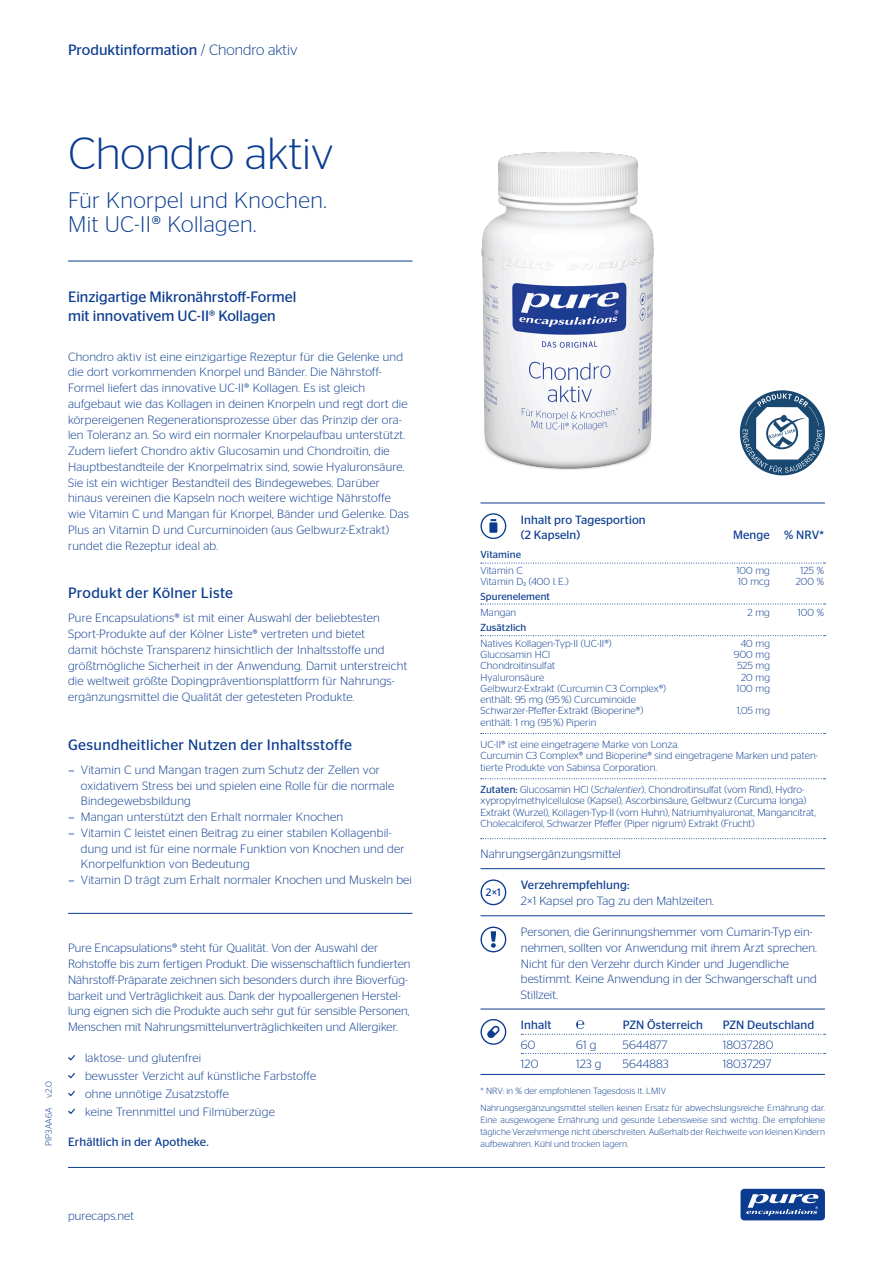
<style>
.page{position:relative;width:893px;height:1263px;background:#fff}
.page>*{position:absolute;margin:0;border:0;box-sizing:border-box;transform-origin:0 0}
.t1{font:300 45px "Stag Sans";color:#0b3c90}
.t2{font:300 22.5px/24px "Stag Sans";letter-spacing:.02em;color:#0b3c90}
.t3{font:15px/18.8px "Stag Sans";color:#0b3c90}
.t4{font:15px "Stag Sans";letter-spacing:.02em;color:#0b3c90}
.t5{font:300 12px/15.8px "Stag Sans";letter-spacing:.02em;color:#0b3c90}
.t6{font:12px/15.8px "Stag Sans";letter-spacing:.01em;color:#0b3c90}
.t7{font:10.8px "Stag Sans";color:#0b3c90}
.t8{font:300 10.2px/11.2px "Stag Sans";letter-spacing:.01em;color:#0b3c90}
.t9{font:10.2px "Stag Sans";letter-spacing:.01em;color:#0b3c90}
.t10{font:300 9px/12px "Stag Sans";letter-spacing:.01em;color:#0b3c90}
.s1{font-weight:300}
.s2{font-family:"Myriad Pro";font-weight:400}
.s3{font-weight:400}
.s4{font-style:italic}
</style>
<div class="page">
<hr style="left:68px;top:1167px;width:757px;height:1px;background:#0b3c90">
<div style="left:740px;top:1189px;width:85px;height:31px;background:#0b3c90;border-radius:4px"></div>
<svg style="left:746px;top:1194px;width:73px;height:22px"></svg>
<img style="left:347px;top:152px;width:441px;height:351px">
<hr style="left:68px;top:261px;width:344px;height:1px;background:#0b3c90">
<hr style="left:480px;top:503px;width:345px;height:1px;background:#0b3c90">
<hr style="left:480px;top:868px;width:345px;height:1px;background:#0b3c90">
<hr style="left:480px;top:915px;width:345px;height:1px;background:#0b3c90">
<hr style="left:480px;top:1009px;width:345px;height:1px;background:#0b3c90">
<svg style="left:480px;top:513px;width:26px;height:26px"></svg>
<hr style="left:480px;top:1074px;width:345px;height:1px;background:#0b3c90">
<svg style="left:480px;top:1019px;width:26px;height:26px"></svg>
<svg style="left:481px;top:733px;width:345px;height:1px"></svg>
<svg style="left:481px;top:778px;width:345px;height:1px"></svg>
<svg style="left:481px;top:635px;width:345px;height:1px"></svg>
<svg style="left:481px;top:604px;width:345px;height:1px"></svg>
<svg style="left:481px;top:563px;width:345px;height:1px"></svg>
<svg style="left:481px;top:838px;width:345px;height:1px"></svg>
<svg style="left:480px;top:879px;width:26px;height:26px"></svg>
<svg style="left:68px;top:1055px;width:7px;height:5px"></svg>
<svg style="left:68px;top:1073px;width:7px;height:5px"></svg>
<svg style="left:68px;top:1091px;width:7px;height:5px"></svg>
<svg style="left:68px;top:1108px;width:7px;height:6px"></svg>
<hr style="left:68px;top:913px;width:344px;height:1px;background:#0b3c90">
<svg style="left:480px;top:926px;width:26px;height:26px"></svg>
<svg style="left:521px;top:1020px;width:305px;height:15px"></svg>
<svg style="left:521px;top:1053px;width:305px;height:1px"></svg>
<svg style="left:740px;top:390px;width:85px;height:85px"></svg>
<p class="t3" style="left:68px;top:40px;width:231px">Produktinformation <span class="s1">/ Chondro aktiv</span></p>
<h1 class="t1" style="left:68px;top:128px;width:267px">Chondro aktiv</h1>
<h2 class="t2" style="left:68px;top:187px;width:260px">Für Knorpel und Knochen.<br>Mit UC-II® Kollagen.</h2>
<p class="t3" style="left:68px;top:288px;width:230px">Einzigartige Mikronährstoff-Formel mit innovativem UC-II® Kollagen</p>
<p class="t5" style="left:68px;top:348px;width:343px">Chondro aktiv ist eine einzigartige Rezeptur für die Gelenke und die dort vorkommenden Knorpel und Bänder. Die Nährstoff-Formel liefert das innovative UC-II® Kollagen. Es ist gleich aufgebaut wie das Kollagen in deinen Knorpeln und regt dort die körpereigenen Regenerationsprozesse über das Prinzip der ora&shy;len Toleranz an. So wird ein normaler Knorpelaufbau unterstützt.<br>Zudem liefert Chondro aktiv Glucosamin und Chondroitin, die Hauptbestandteile der Knorpelmatrix sind, sowie Hyaluronsäure.<br>Sie ist ein wichtiger Bestandteil des Bindegewebes. Darüber hinaus vereinen die Kapseln noch weitere wichtige Nährstoffe wie Vitamin C und Mangan für Knorpel, Bänder und Gelenke. Das Plus an Vitamin D und Curcuminoiden (aus Gelbwurz-Extrakt) rundet die Rezeptur ideal ab.</p>
<p class="t4" style="left:68px;top:584px;width:167px">Produkt der Kölner Liste</p>
<p class="t5" style="left:68px;top:610px;width:341px">Pure Encapsulations® ist mit einer Auswahl der beliebtesten Sport-Produkte auf der Kölner Liste® vertreten und bietet<br>damit höchste Transparenz hinsichtlich der Inhaltsstoffe und größtmögliche Sicherheit in der Anwendung. Damit unterstreicht die weltweit größte Dopingpräventionsplattform für Nahrungs&shy;ergänzungsmittel die Qualität der getesteten Produkte.</p>
<p class="t4" style="left:68px;top:736px;width:285px">Gesundheitlicher Nutzen der Inhaltsstoffe</p>
<p class="t5" style="left:81px;top:762px;width:315px;text-indent:-12px"><span class="s2">–</span> Vitamin C und Mangan tragen zum Schutz der Zellen vor oxidativem Stress bei und spielen eine Rolle für die normale<br>Bindegewebsbildung</p>
<p class="t5" style="left:68px;top:809px;width:276px"><span class="s2">–</span> Mangan unterstützt den Erhalt normaler Knochen</p>
<p class="t5" style="left:81px;top:825px;width:325px;text-indent:-12px"><span class="s2">–</span> Vitamin C leistet einen Beitrag zu einer stabilen Kollagenbil&shy;dung und ist für eine normale Funktion von Knochen und der<br>Knorpelfunktion von Bedeutung</p>
<p class="t5" style="left:68px;top:872px;width:345px"><span class="s2">–</span> Vitamin D trägt zum Erhalt normaler Knochen und Muskeln bei</p>
<p class="t10" style="left:43px;top:1146px;width:67px;rotate:-90deg">PIP3AA6A v.2.0</p>
<p class="t5" style="left:68px;top:940px;width:344px">Pure Encapsulations® steht für Qualität. Von der Auswahl der Rohstoffe bis zum fertigen Produkt. Die wissenschaftlich fundierten Nährstoff-Präparate zeichnen sich besonders durch ihre Bioverfüg&shy;barkeit und Verträglichkeit aus. Dank der hypoallergenen Herstel&shy;lung eignen sich die Produkte auch sehr gut für sensible Personen, Menschen mit Nahrungsmittelunverträglichkeiten und Allergiker.</p>
<p class="t5" style="left:85px;top:1049px;width:233px;line-height:17.9px">laktose- und glutenfrei<br>bewusster Verzicht auf künstliche Farbstoffe ohne unnötige Zusatzstoffe<br>keine Trennmittel und Filmüberzüge</p>
<p class="t6" style="left:68px;top:1134px;width:142px">Erhältlich in der Apotheke.</p>
<p class="t5" style="left:68px;top:1208px;width:67px">purecaps.net</p>
<p class="t6" style="left:521px;top:511px;width:126px">Inhalt pro Tagesportion (2 Kapseln)</p>
<p class="t6" style="left:733px;top:527px;width:92px">Menge % NRV*</p>
<p class="t9" style="left:480px;top:549px;width:42px">Vitamine</p>
<p class="t8" style="left:480px;top:564px;width:44px">Vitamin C</p>
<p class="t8" style="left:736px;top:564px;width:35px">100 mg</p>
<p class="t8" style="left:800px;top:564px;width:25px">125 %</p>
<p class="t8" style="left:480px;top:575px;width:90px">Vitamin D3 (400 I. E.)</p>
<p class="t8" style="left:738px;top:575px;width:33px">10 mcg</p>
<p class="t8" style="left:796px;top:575px;width:30px">200 %</p>
<p class="t9" style="left:480px;top:591px;width:71px">Spurenelement</p>
<p class="t8" style="left:480px;top:606px;width:37px">Mangan</p>
<p class="t8" style="left:748px;top:606px;width:24px">2 mg</p>
<p class="t8" style="left:798px;top:606px;width:28px">100 %</p>
<p class="t9" style="left:480px;top:622px;width:47px">Zusätzlich</p>
<p class="t8" style="left:480px;top:637px;width:133px">Natives Kollagen-Typ-II (UC-II®)</p>
<p class="t8" style="left:741px;top:637px;width:31px">40 mg</p>
<p class="t8" style="left:480px;top:649px;width:71px">Glucosamin HCl</p>
<p class="t8" style="left:734px;top:649px;width:38px">900 mg</p>
<p class="t8" style="left:480px;top:660px;width:76px">Chondroitinsulfat</p>
<p class="t8" style="left:737px;top:660px;width:34px">525 mg</p>
<p class="t8" style="left:480px;top:671px;width:65px">Hyaluronsäure</p>
<p class="t8" style="left:741px;top:671px;width:30px">20 mg</p>
<p class="t8" style="left:480px;top:682px;width:187px">Gelbwurz-Extrakt (Curcumin C3 Complex®)</p>
<p class="t8" style="left:737px;top:682px;width:35px">100 mg</p>
<p class="t8" style="left:480px;top:694px;width:164px">enthält: 95 mg (95 %) Curcuminoide<br>Schwarzer-Pfeffer-Extrakt (Bioperine®)</p>
<p class="t8" style="left:737px;top:705px;width:35px">1,05 mg</p>
<p class="t8" style="left:480px;top:716px;width:117px">enthält: 1 mg (95 %) Piperin</p>
<p class="t8" style="left:480px;top:739px;width:339px">UC-II® ist eine eingetragene Marke von Lonza.<br>Curcumin C3 Complex® und Bioperine® sind eingetragene Marken und paten&shy;tierte Produkte von Sabinsa Corporation.</p>
<p class="t8" style="left:480px;top:784px;width:337px"><span class="s3">Zutaten:</span> Glucosamin HCl (<span class="s4">Schalentier</span>), Chondroitinsulfat (vom Rind), Hydro&shy;xypropylmethylcellulose (Kapsel), Ascorbinsäure, Gelbwurz (Curcuma longa)<br>Extrakt (Wurzel), Kollagen-Typ-II (vom Huhn), Natriumhyaluronat, Mangancitrat, Cholecalciferol, Schwarzer Pfeffer (Piper nigrum) Extrakt (Frucht)</p>
<p class="t5" style="left:480px;top:846px;width:142px">Nahrungsergänzungsmittel</p>
<p class="t6" style="left:521px;top:877px;width:110px">Verzehrempfehlung:</p>
<p class="t5" style="left:521px;top:893px;width:194px">2×1 Kapsel pro Tag zu den Mahlzeiten.</p>
<p class="t5" style="left:521px;top:924px;width:298px">Personen, die Gerinnungshemmer vom Cumarin-Typ ein&shy;nehmen, sollten vor Anwendung mit ihrem Arzt sprechen.<br>Nicht für den Verzehr durch Kinder und Jugendliche bestimmt. Keine Anwendung in der Schwangerschaft und Stillzeit.</p>
<p class="t7" style="left:486px;top:886px;width:16px">2×1</p>
<p class="t6" style="left:521px;top:1017px;width:32px">Inhalt</p>
<p class="t6" style="left:623px;top:1017px;width:82px">PZN Österreich</p>
<p class="t6" style="left:723px;top:1017px;width:93px">PZN Deutschland</p>
<p class="t5" style="left:521px;top:1036px;width:16px">60</p>
<p class="t5" style="left:576px;top:1036px;width:22px">61 g</p>
<p class="t5" style="left:623px;top:1036px;width:46px">5644877</p>
<p class="t5" style="left:723px;top:1036px;width:52px">18037280</p>
<p class="t5" style="left:521px;top:1056px;width:19px">120</p>
<p class="t5" style="left:576px;top:1056px;width:27px">123 g</p>
<p class="t5" style="left:623px;top:1056px;width:47px">5644883</p>
<p class="t5" style="left:723px;top:1056px;width:50px">18037297</p>
<p class="t10" style="left:480px;top:1083px;width:346px;line-height:16.2px">* NRV: in % der empfohlenen Tagesdosis lt. LMIV<br>Nahrungsergänzungsmittel stellen keinen Ersatz für abwechslungsreiche Ernährung dar.</p>
<p class="t10" style="left:480px;top:1113px;width:346px;text-align:justify">Eine ausgewogene Ernährung und gesunde Lebensweise sind wichtig. Die empfohlene tägliche Verzehrmenge nicht überschreiten. Außerhalb der Reichweite von kleinen Kindern aufbewahren. Kühl und trocken lagern.</p>
</div>
